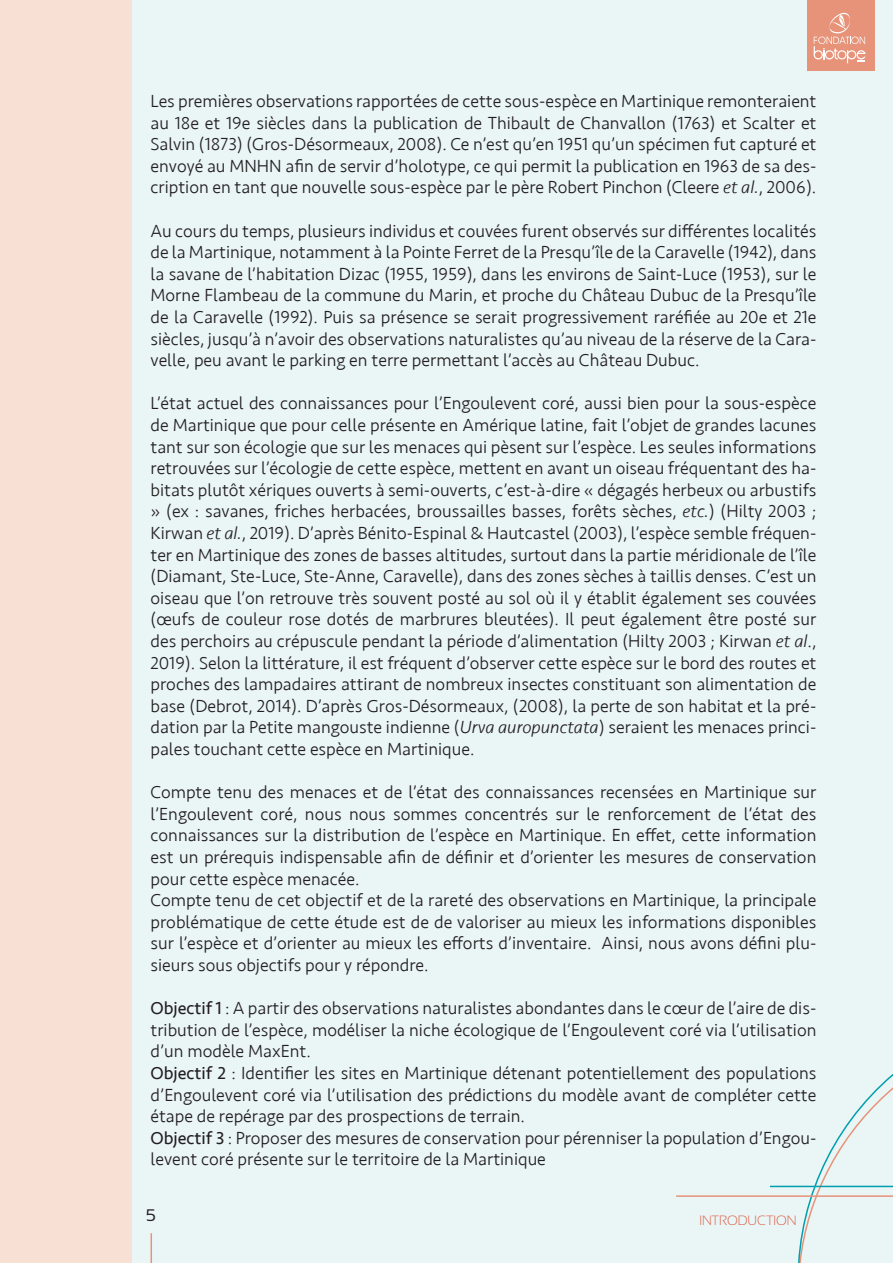
<style>
.page{position:relative;width:893px;height:1263px;background:#fff}
.page>*{position:absolute;margin:0;border:0;box-sizing:border-box;transform-origin:0 0}
.t1{font:300 18px/21.6px "Seravek";color:#231f20;text-align:justify}
.t2{font:16.65px "Sansation";color:#231f20}
.t3{font:300 13.5px "Sansation";color:#dc644b}
.s1{font-style:italic}
.s2{font-weight:400}
</style>
<div class="page">
<div style="left:132px;top:0;width:761px;height:1263px;background:#eaf5f6"></div>
<div style="left:0;top:0;width:132px;height:1263px;background:#f9e0d4"></div>
<div style="left:797px;top:1023px;width:96px;height:240px;background:#eaf5f6"></div>
<hr style="left:770px;top:1186px;width:123px;height:1px;background:#009eae">
<hr style="left:676px;top:1195px;width:217px;height:2px;background:#e69379">
<hr style="left:151px;top:1233px;width:1px;height:30px;background:#e69379">
<div style="left:807px;top:0;width:67px;height:70px;background:#e69379"></div>
<svg style="left:814px;top:12px;width:52px;height:51px"></svg>
<p class="t1" style="left:151px;top:90px;width:667px">Les premières observations rapportées de cette sous-espèce en Martinique remonteraient au 18e et 19e siècles dans la publication de Thibault de Chanvallon (1763) et Scalter et Salvin (1873) (Gros-Désormeaux, 2008). Ce n’est qu’en 1951 qu’un spécimen fut capturé et envoyé au MNHN afin de servir d’holotype, ce qui permit la publication en 1963 de sa des&shy;cription en tant que nouvelle sous-espèce par le père Robert Pinchon (Cleere <span class="s1">et al.</span>, 2006).</p>
<p class="t1" style="left:151px;top:220px;width:667px">Au cours du temps, plusieurs individus et couvées furent observés sur différentes localités de la Martinique, notamment à la Pointe Ferret de la Presqu’île de la Caravelle (1942), dans la savane de l’habitation Dizac (1955, 1959), dans les environs de Saint-Luce (1953), sur le Morne Flambeau de la commune du Marin, et proche du Château Dubuc de la Presqu’île de la Caravelle (1992). Puis sa présence se serait progressivement raréfiée au 20e et 21e siècles, jusqu’à n’avoir des observations naturalistes qu’au niveau de la réserve de la Cara&shy;velle, peu avant le parking en terre permettant l’accès au Château Dubuc.</p>
<p class="t1" style="left:151px;top:393px;width:667px">L’état actuel des connaissances pour l’Engoulevent coré, aussi bien pour la sous-espèce de Martinique que pour celle présente en Amérique latine, fait l’objet de grandes lacunes tant sur son écologie que sur les menaces qui pèsent sur l’espèce. Les seules informations retrouvées sur l’écologie de cette espèce, mettent en avant un oiseau fréquentant des ha&shy;bitats plutôt xériques ouverts à semi-ouverts, c’est-à-dire « dégagés herbeux ou arbustifs » (ex : savanes, friches herbacées, broussailles basses, forêts sèches, <span class="s1">etc.</span>) (Hilty 2003 ; Kirwan <span class="s1">et al.</span>, 2019). D’après Bénito-Espinal &amp; Hautcastel (2003), l’espèce semble fréquen&shy;ter en Martinique des zones de basses altitudes, surtout dans la partie méridionale de l’île (Diamant, Ste-Luce, Ste-Anne, Caravelle), dans des zones sèches à taillis denses. C’est un oiseau que l’on retrouve très souvent posté au sol où il y établit également ses couvées (œufs de couleur rose dotés de marbrures bleutées). Il peut également être posté sur des perchoirs au crépuscule pendant la période d’alimentation (Hilty 2003 ; Kirwan <span class="s1">et al</span>., 2019). Selon la littérature, il est fréquent d’observer cette espèce sur le bord des routes et proches des lampadaires attirant de nombreux insectes constituant son alimentation de base (Debrot, 2014). D’après Gros-Désormeaux, (2008), la perte de son habitat et la pré&shy;dation par la Petite mangouste indienne (<span class="s1">Urva auropunctata</span>) seraient les menaces princi&shy;pales touchant cette espèce en Martinique.</p>
<p class="t1" style="left:151px;top:782px;width:667px">Compte tenu des menaces et de l’état des connaissances recensées en Martinique sur l’Engoulevent coré, nous nous sommes concentrés sur le renforcement de l’état des connaissances sur la distribution de l’espèce en Martinique. En effet, cette information est un prérequis indispensable afin de définir et d’orienter les mesures de conservation pour cette espèce menacée.</p>
<p class="t1" style="left:151px;top:890px;width:667px">Compte tenu de cet objectif et de la rareté des observations en Martinique, la principale problématique de cette étude est de de valoriser au mieux les informations disponibles sur l’espèce et d’orienter au mieux les efforts d’inventaire. Ainsi, nous avons défini plu&shy;sieurs sous objectifs pour y répondre.</p>
<p class="t1" style="left:151px;top:998px;width:667px"><span class="s2">Objectif 1</span> : A partir des observations naturalistes abondantes dans le cœur de l’aire de dis&shy;tribution de l’espèce, modéliser la niche écologique de l’Engoulevent coré via l’utilisation d’un modèle MaxEnt.</p>
<p class="t1" style="left:151px;top:1062px;width:667px"><span class="s2">Objectif 2</span> : Identifier les sites en Martinique détenant potentiellement des populations d’Engoulevent coré via l’utilisation des prédictions du modèle avant de compléter cette étape de repérage par des prospections de terrain.</p>
<p class="t1" style="left:151px;top:1127px;width:667px"><span class="s2">Objectif 3</span> : Proposer des mesures de conservation pour pérenniser la population d’Engou&shy;levent coré présente sur le territoire de la Martinique</p>
<p class="t2" style="left:146px;top:1206px;width:11px">5</p>
<p class="t3" style="left:699px;top:1213px;width:99px">INTRODUCTION</p>
</div>
